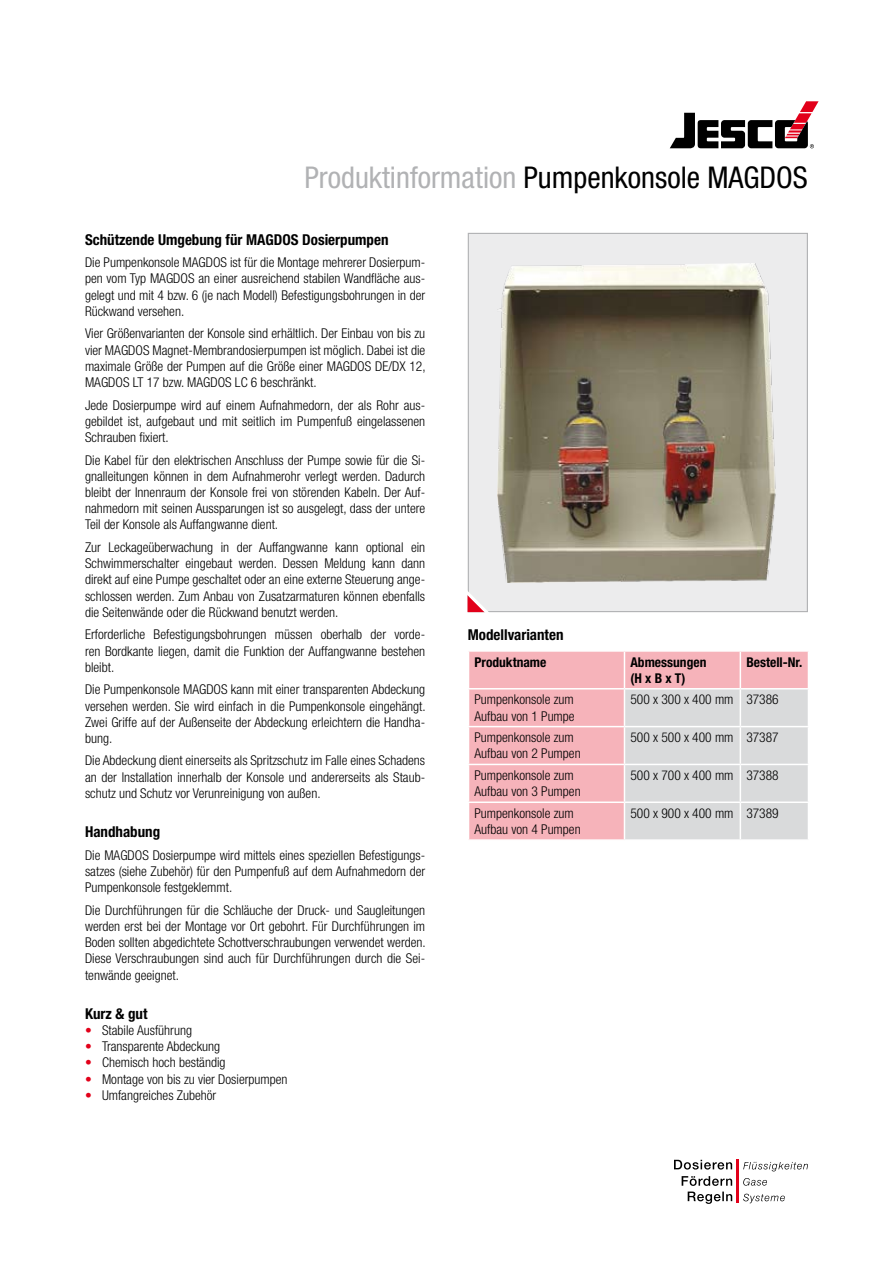
<style>
.page{position:relative;width:893px;height:1263px;background:#fff}
.page>*{position:absolute;margin:0;border:0;box-sizing:border-box;transform-origin:0 0}
.t1{font:condensed 30px "Helvetica Neue LT Pro";color:#000}
.t2{font:700 condensed 15px "Helvetica Neue LT Pro";color:#000}
.t3{font:300 condensed 13.5px/16.2px "Helvetica Neue LT Pro";color:#000;text-align:justify}
.t4{font:700 condensed 13.5px/16.2px "Helvetica Neue LT Pro";color:#000}
.s1{color:#b1b2b4}
.s2{color:#e2001a}
</style>
<div class="page">
<svg style="left:670px;top:101px;width:149px;height:47px"></svg>
<div style="left:468px;top:233px;width:339px;height:379px;background:#ececed"></div>
<img style="left:498px;top:263px;width:278px;height:319px">
<div style="left:468px;top:233px;width:340px;height:379px;border:1px solid #b1b2b4"></div>
<svg style="left:467px;top:577px;width:34px;height:36px"></svg>
<svg style="left:674px;top:1160px;width:58px;height:9px"></svg>
<svg style="left:682px;top:1176px;width:50px;height:28px"></svg>
<svg style="left:743px;top:1178px;width:24px;height:8px"></svg>
<svg style="left:743px;top:1194px;width:42px;height:9px"></svg>
<svg style="left:743px;top:1162px;width:65px;height:9px"></svg>
<hr style="left:737px;top:1159px;width:2px;height:44px;background:#e2001a">
<div style="left:469px;top:652px;width:339px;height:187px;background:#f6b3ba"></div>
<div style="left:625px;top:689px;width:183px;height:150px;background:#d9dadb"></div>
<hr style="left:624px;top:652px;width:1px;height:36px;background:#fff">
<hr style="left:740px;top:652px;width:1px;height:36px;background:#fff">
<hr style="left:468px;top:688px;width:156px;height:1px;background:#fff">
<hr style="left:624px;top:688px;width:116px;height:1px;background:#fff">
<hr style="left:624px;top:689px;width:1px;height:37px;background:#fff">
<hr style="left:740px;top:688px;width:69px;height:1px;background:#fff">
<hr style="left:740px;top:689px;width:1px;height:37px;background:#fff">
<hr style="left:468px;top:726px;width:156px;height:1px;background:#fff">
<hr style="left:624px;top:726px;width:116px;height:1px;background:#fff">
<hr style="left:624px;top:727px;width:1px;height:37px;background:#fff">
<hr style="left:740px;top:726px;width:69px;height:1px;background:#fff">
<hr style="left:740px;top:727px;width:1px;height:37px;background:#fff">
<hr style="left:468px;top:764px;width:156px;height:1px;background:#fff">
<hr style="left:624px;top:764px;width:116px;height:1px;background:#fff">
<hr style="left:624px;top:765px;width:1px;height:36px;background:#fff">
<hr style="left:740px;top:764px;width:69px;height:1px;background:#fff">
<hr style="left:740px;top:765px;width:1px;height:36px;background:#fff">
<hr style="left:468px;top:801px;width:156px;height:2px;background:#fff">
<hr style="left:624px;top:801px;width:116px;height:2px;background:#fff">
<hr style="left:624px;top:803px;width:1px;height:36px;background:#fff">
<hr style="left:740px;top:801px;width:69px;height:2px;background:#fff">
<hr style="left:740px;top:803px;width:1px;height:36px;background:#fff">
<h1 class="t1" style="left:304px;top:160px;width:505px"><span class="s1">Produktinformation</span> Pumpenkonsole MAGDOS</h1>
<p class="t2" style="left:85px;top:231px;width:305px">Schützende Umgebung für MAGDOS Dosierpumpen</p>
<p class="t3" style="left:85px;top:254px;width:342px">Die Pumpenkonsole MAGDOS ist für die Montage mehrerer Dosierpum&shy;pen vom Typ MAGDOS an einer ausreichend stabilen Wandfläche aus&shy;gelegt und mit 4 bzw. 6 (je nach Modell) Befestigungsbohrungen in der Rückwand versehen.</p>
<p class="t3" style="left:85px;top:325px;width:342px">Vier Größenvarianten der Konsole sind erhältlich. Der Einbau von bis zu vier MAGDOS Magnet-Membrandosierpumpen ist möglich. Dabei ist die maximale Größe der Pumpen auf die Größe einer MAGDOS DE/DX 12, MAGDOS LT 17 bzw. MAGDOS LC 6 beschränkt.</p>
<p class="t3" style="left:85px;top:397px;width:342px">Jede Dosierpumpe wird auf einem Aufnahmedorn, der als Rohr aus&shy;gebildet ist, aufgebaut und mit seitlich im Pumpenfuß eingelassenen Schrauben fixiert.</p>
<p class="t3" style="left:85px;top:452px;width:342px">Die Kabel für den elektrischen Anschluss der Pumpe sowie für die Si&shy;gnalleitungen können in dem Aufnahmerohr verlegt werden. Dadurch bleibt der Innenraum der Konsole frei von störenden Kabeln. Der Auf&shy;nahmedorn mit seinen Aussparungen ist so ausgelegt, dass der untere Teil der Konsole als Auffangwanne dient.</p>
<p class="t3" style="left:85px;top:539px;width:342px">Zur Leckageüberwachung in der Auffangwanne kann optional ein Schwimmerschalter eingebaut werden. Dessen Meldung kann dann direkt auf eine Pumpe geschaltet oder an eine externe Steuerung ange&shy;schlossen werden. Zum Anbau von Zusatzarmaturen können ebenfalls die Seitenwände oder die Rückwand benutzt werden.</p>
<p class="t3" style="left:85px;top:626px;width:342px">Erforderliche Befestigungsbohrungen müssen oberhalb der vorde&shy;ren Bordkante liegen, damit die Funktion der Auffangwanne bestehen bleibt.</p>
<p class="t3" style="left:85px;top:681px;width:342px">Die Pumpenkonsole MAGDOS kann mit einer transparenten Abdeckung versehen werden. Sie wird einfach in die Pumpenkonsole eingehängt.<br>Zwei Griffe auf der Außenseite der Abdeckung erleichtern die Handha&shy;bung.</p>
<p class="t3" style="left:85px;top:752px;width:342px">Die Abdeckung dient einerseits als Spritzschutz im Falle eines Schadens an der Installation innerhalb der Konsole und andererseits als Staub&shy;schutz und Schutz vor Verunreinigung von außen.</p>
<p class="t2" style="left:85px;top:823px;width:77px">Handhabung</p>
<p class="t3" style="left:85px;top:847px;width:342px">Die MAGDOS Dosierpumpe wird mittels eines speziellen Befestigungs&shy;satzes (siehe Zubehör) für den Pumpenfuß auf dem Aufnahmedorn der Pumpenkonsole festgeklemmt.</p>
<p class="t3" style="left:85px;top:902px;width:342px">Die Durchführungen für die Schläuche der Druck- und Saugleitungen werden erst bei der Montage vor Ort gebohrt. Für Durchführungen im Boden sollten abgedichtete Schottverschraubungen verwendet werden.<br>Diese Verschraubungen sind auch für Durchführungen durch die Sei&shy;tenwände geeignet.</p>
<p class="t2" style="left:85px;top:1005px;width:64px">Kurz &amp; gut</p>
<p class="t3" style="left:85px;top:1022px;width:108px"><span class="s2">•</span> Stabile Ausführung</p>
<p class="t3" style="left:85px;top:1038px;width:137px"><span class="s2">•</span> Transparente Abdeckung</p>
<p class="t3" style="left:85px;top:1054px;width:142px"><span class="s2">•</span> Chemisch hoch beständig</p>
<p class="t3" style="left:85px;top:1071px;width:204px"><span class="s2">•</span> Montage von bis zu vier Dosierpumpen</p>
<p class="t3" style="left:85px;top:1087px;width:133px"><span class="s2">•</span> Umfangreiches Zubehör</p>
<p class="t2" style="left:468px;top:626px;width:97px">Modellvarianten</p>
<p class="t4" style="left:474px;top:654px;width:73px">Produktname</p>
<p class="t4" style="left:630px;top:654px;width:77px">Abmessungen (H x B x T)</p>
<p class="t4" style="left:746px;top:654px;width:57px">Bestell-Nr.</p>
<p class="t3" style="left:474px;top:691px;width:102px">Pumpenkonsole zum<br>Aufbau von 1 Pumpe</p>
<p class="t3" style="left:630px;top:691px;width:150px">500 x 300 x 400 mm 37386</p>
<p class="t3" style="left:474px;top:729px;width:108px">Pumpenkonsole zum<br>Aufbau von 2 Pumpen</p>
<p class="t3" style="left:630px;top:729px;width:150px">500 x 500 x 400 mm 37387</p>
<p class="t3" style="left:474px;top:767px;width:108px">Pumpenkonsole zum<br>Aufbau von 3 Pumpen</p>
<p class="t3" style="left:630px;top:767px;width:150px">500 x 700 x 400 mm 37388</p>
<p class="t3" style="left:474px;top:805px;width:108px">Pumpenkonsole zum<br>Aufbau von 4 Pumpen</p>
<p class="t3" style="left:630px;top:805px;width:150px">500 x 900 x 400 mm 37389</p>
</div>
